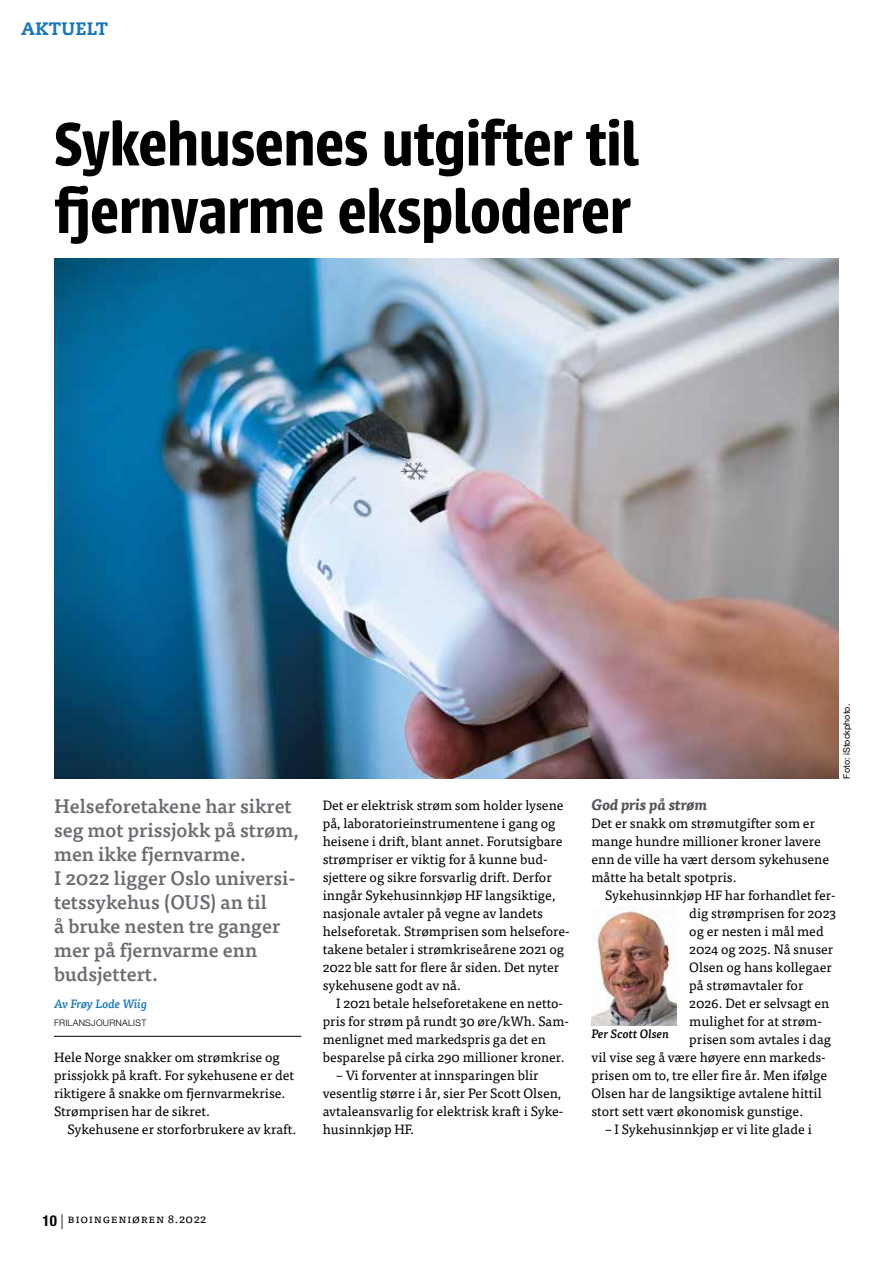
<style>
.page{position:relative;width:893px;height:1263px;background:#fff}
.page>*{position:absolute;margin:0;border:0;box-sizing:border-box;transform-origin:0 0}
.t1{font:600 67.5px/67.5px "Urbana";letter-spacing:-.01em;color:#000}
.t2{font:500 19.5px/24px "Tisa Pro";color:#6b6a71}
.t3{font:800 18px "Caecilia LT Std";letter-spacing:.02em;color:#1776bc}
.t4{font:italic 700 15px "Tisa Pro";color:#545158}
.t5{font:13.5px/18px "Tisa Pro";color:#000}
.t6{font:12px "Tisa Pro";letter-spacing:.05em;color:#000}
.t7{font:italic 500 12px "Tisa Pro";letter-spacing:-.005em;color:#1776bc}
.t8{font:italic 500 12px "Tisa Pro";color:#000}
.t9{font:300 9px "Helvetica Neue LT Pro";letter-spacing:.03em;color:#000}
.t10{font:9px "Helvetica Neue LT Pro";color:#000}
.s1{font-family:"Helvetica Neue LT Pro";font-weight:700;font-stretch:condensed;font-size:15px}
.s2{font-family:"Helvetica Neue LT Pro";font-weight:300;font-size:15px}
</style>
<div class="page">
<hr style="left:54px;top:1036px;width:247px;height:1px;background:#000">
<img style="left:54px;top:259px;width:785px;height:519px">
<img style="left:591px;top:906px;width:85px;height:119px">
<h3 class="t3" style="left:21px;top:18px;width:88px">AKTUELT</h3>
<h1 class="t1" style="left:54px;top:111px;width:586px">Sykehusenes utgifter til fjernvarme eksploderer</h1>
<p class="t10" style="left:841px;top:778px;width:76px;rotate:-90deg">Foto: iStockphoto.</p>
<h2 class="t2" style="left:54px;top:793px;width:246px">Helseforetakene har sikret seg mot prissjokk på strøm, men ikke fjernvarme.<br>I 2022 ligger Oslo universi&shy;tetssykehus (OUS) an til<br>å bruke nesten tre ganger mer på fjernvarme enn budsjettert.</h2>
<p class="t7" style="left:54px;top:995px;width:95px">Av Frøy Lode Wiig</p>
<p class="t9" style="left:54px;top:1017px;width:94px">FRILANSJOURNALIST</p>
<p class="t5" style="left:54px;top:1047px;width:242px">Hele Norge snakker om strømkrise og prissjokk på kraft. For sykehusene er det riktigere å snakke om fjernvarmekrise.<br>Strømprisen har de sikret.</p>
<p class="t5" style="left:68px;top:1119px;width:230px">Sykehusene er storforbrukere av kraft.</p>
<p class="t5" style="left:323px;top:795px;width:249px">Det er elektrisk strøm som holder lysene på, laboratorieinstrumentene i gang og heisene i drift, blant annet. Forutsigbare strømpriser er viktig for å kunne bud&shy;sjettere og sikre forsvarlig drift. Derfor inngår Sykehusinnkjøp HF langsiktige, nasjonale avtaler på vegne av landets helseforetak. Strømprisen som helsefore&shy;takene betaler i strømkriseårene 2021 og 2022 ble satt for flere år siden. Det nyter sykehusene godt av nå.</p>
<p class="t5" style="left:323px;top:993px;width:248px;text-indent:14px">I 2021 betale helseforetakene en netto&shy;pris for strøm på rundt 30 øre/kWh. Sam&shy;menlignet med markedspris ga det en besparelse på cirka 290 millioner kroner.</p>
<p class="t5" style="left:323px;top:1065px;width:242px;text-indent:14px">– Vi forventer at innsparingen blir vesentlig større i år, sier Per Scott Olsen, avtaleansvarlig for elektrisk kraft i Syke&shy;husinnkjøp HF.</p>
<p class="t4" style="left:591px;top:793px;width:117px">God pris på strøm</p>
<p class="t5" style="left:591px;top:813px;width:239px">Det er snakk om strømutgifter som er mange hundre millioner kroner lavere enn de ville ha vært dersom sykehusene måtte ha betalt spotpris.</p>
<p class="t5" style="left:605px;top:885px;width:232px">Sykehusinnkjøp HF har forhandlet fer-</p>
<p class="t5" style="left:689px;top:903px;width:148px">dig strømprisen for 2023</p>
<p class="t5" style="left:689px;top:921px;width:136px">og er nesten i mål med</p>
<p class="t5" style="left:689px;top:939px;width:145px">2024 og 2025. Nå snuser</p>
<p class="t5" style="left:689px;top:957px;width:144px">Olsen og hans kollegaer</p>
<p class="t5" style="left:689px;top:975px;width:116px">på strømavtaler for</p>
<p class="t5" style="left:689px;top:993px;width:142px">2026. Det er selvsagt en</p>
<p class="t5" style="left:689px;top:1011px;width:134px">mulighet for at strøm-</p>
<p class="t5" style="left:689px;top:1029px;width:143px">prisen som avtales i dag</p>
<p class="t5" style="left:591px;top:1047px;width:236px">vil vise seg å være høyere enn markeds-</p>
<p class="t5" style="left:591px;top:1065px;width:237px">prisen om to, tre eller fire år. Men ifølge</p>
<p class="t5" style="left:591px;top:1083px;width:232px">Olsen har de langsiktige avtalene hittil</p>
<p class="t5" style="left:591px;top:1101px;width:213px">stort sett vært økonomisk gunstige.</p>
<p class="t5" style="left:605px;top:1119px;width:208px">– I Sykehusinnkjøp er vi lite glade i</p>
<p class="t8" style="left:591px;top:1025px;width:79px">Per Scott Olsen</p>
<p class="t6" style="left:43px;top:1209px;width:165px"><span class="s1">10</span> <span class="s2">|</span> Bioingeniøren 8.2022</p>
</div>
